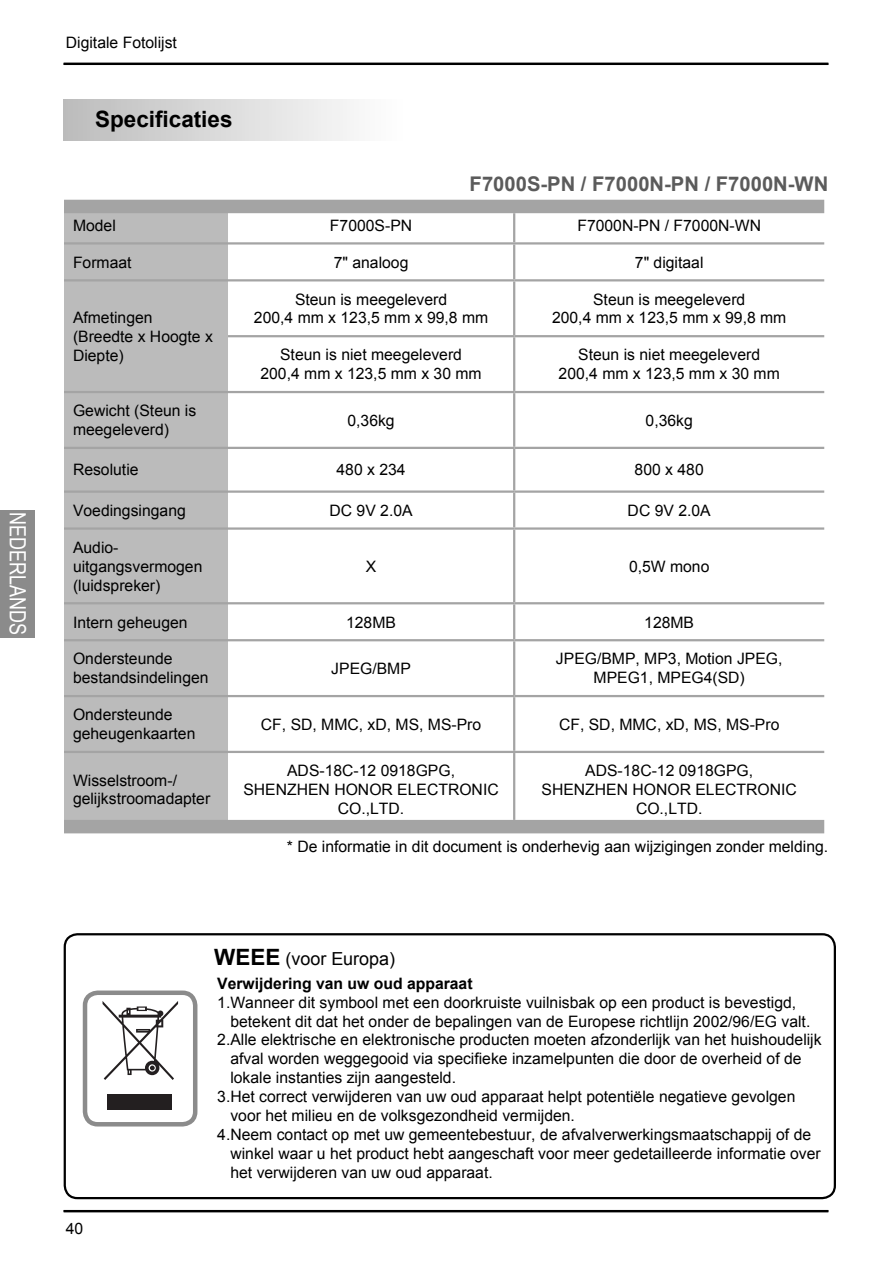
<style>
.page{position:relative;width:892px;height:1275px;background:#fff}
.page>*{position:absolute;margin:0;border:0;box-sizing:border-box;transform-origin:0 0}
.t1{font:700 22.5px "Arial";color:#000}
.t2{font:22.5px "Arial";color:#fff;scale:.8 1}
.t3{font:700 20.25px "Arial";color:#5b5b5b}
.t4{font:18px "Arial";color:#000}
.t5{font:15.75px/18.9px "Arial";color:#000}
.t6{font:700 15.75px "Arial";color:#000}
.s1{font-weight:700;font-size:22.5px}
</style>
<div class="page">
<div style="left:0;top:510px;width:35px;height:127px;background:#8b8b8b"></div>
<hr style="left:64px;top:63px;width:764px;height:2px;background:#000">
<hr style="left:64px;top:1209px;width:764px;height:3px;background:#000">
<div style="left:64px;top:99px;width:344px;height:42px;background:linear-gradient(to right,#bcbcbc,#fff)"></div>
<div style="left:64px;top:933px;width:772px;height:266px;border:2px solid #000;border-radius:13px"></div>
<div style="left:107px;top:1094px;width:65px;height:15px;background:#231f20"></div>
<svg style="left:102px;top:1001px;width:76px;height:78px"></svg>
<div style="left:83px;top:990px;width:114px;height:136px;border:4px solid #8b8b8b;border-radius:13px"></div>
<div style="left:64px;top:213px;width:164px;height:606px;background:#bbb"></div>
<hr style="left:228px;top:279px;width:286px;height:2px;background:#a4a4a4">
<hr style="left:228px;top:335px;width:286px;height:2px;background:#a4a4a4">
<hr style="left:228px;top:391px;width:286px;height:2px;background:#a4a4a4">
<hr style="left:228px;top:447px;width:286px;height:2px;background:#a4a4a4">
<hr style="left:228px;top:490px;width:286px;height:2px;background:#a4a4a4">
<hr style="left:228px;top:527px;width:286px;height:2px;background:#a4a4a4">
<hr style="left:228px;top:602px;width:286px;height:2px;background:#a4a4a4">
<hr style="left:228px;top:639px;width:286px;height:2px;background:#a4a4a4">
<hr style="left:228px;top:695px;width:286px;height:2px;background:#a4a4a4">
<hr style="left:64px;top:279px;width:164px;height:2px;background:#a4a4a4">
<hr style="left:64px;top:391px;width:164px;height:2px;background:#a4a4a4">
<hr style="left:64px;top:447px;width:164px;height:2px;background:#a4a4a4">
<hr style="left:64px;top:490px;width:164px;height:2px;background:#a4a4a4">
<hr style="left:64px;top:527px;width:164px;height:2px;background:#a4a4a4">
<hr style="left:64px;top:602px;width:164px;height:2px;background:#a4a4a4">
<hr style="left:64px;top:639px;width:164px;height:2px;background:#a4a4a4">
<hr style="left:64px;top:695px;width:164px;height:2px;background:#a4a4a4">
<hr style="left:513px;top:244px;width:2px;height:35px;background:#a4a4a4">
<hr style="left:514px;top:279px;width:310px;height:2px;background:#a4a4a4">
<hr style="left:513px;top:281px;width:2px;height:54px;background:#a4a4a4">
<hr style="left:514px;top:335px;width:310px;height:2px;background:#a4a4a4">
<hr style="left:513px;top:337px;width:2px;height:54px;background:#a4a4a4">
<hr style="left:514px;top:391px;width:310px;height:2px;background:#a4a4a4">
<hr style="left:513px;top:393px;width:2px;height:54px;background:#a4a4a4">
<hr style="left:514px;top:447px;width:310px;height:2px;background:#a4a4a4">
<hr style="left:513px;top:449px;width:2px;height:41px;background:#a4a4a4">
<hr style="left:514px;top:490px;width:310px;height:2px;background:#a4a4a4">
<hr style="left:513px;top:492px;width:2px;height:35px;background:#a4a4a4">
<hr style="left:514px;top:527px;width:310px;height:2px;background:#a4a4a4">
<hr style="left:513px;top:529px;width:2px;height:73px;background:#a4a4a4">
<hr style="left:514px;top:602px;width:310px;height:2px;background:#a4a4a4">
<hr style="left:513px;top:604px;width:2px;height:35px;background:#a4a4a4">
<hr style="left:514px;top:639px;width:310px;height:2px;background:#a4a4a4">
<hr style="left:513px;top:641px;width:2px;height:54px;background:#a4a4a4">
<hr style="left:514px;top:695px;width:310px;height:2px;background:#a4a4a4">
<hr style="left:513px;top:697px;width:2px;height:53px;background:#a4a4a4">
<div style="left:64px;top:200px;width:760px;height:13px;background:#a4a4a4"></div>
<hr style="left:513px;top:213px;width:2px;height:29px;background:#a4a4a4">
<hr style="left:64px;top:242px;width:760px;height:2px;background:#a4a4a4">
<hr style="left:64px;top:750px;width:760px;height:3px;background:#a4a4a4">
<hr style="left:513px;top:753px;width:2px;height:66px;background:#a4a4a4">
<div style="left:64px;top:819px;width:760px;height:14px;background:#a4a4a4"></div>
<p class="t2" style="left:30px;top:512px;width:155px;rotate:90deg">NEDERLANDS</p>
<p class="t5" style="left:66px;top:33px;width:113px">Digitale Fotolijst</p>
<p class="t1" style="left:95px;top:106px;width:139px">Specificaties</p>
<p class="t3" style="left:469px;top:172px;width:360px">F7000S-PN / F7000N-PN / F7000N-WN</p>
<p class="t5" style="left:73px;top:216px;width:44px">Model</p>
<p class="t5" style="left:330px;top:216px;width:84px">F7000S-PN</p>
<p class="t5" style="left:577px;top:216px;width:185px">F7000N-PN / F7000N-WN</p>
<p class="t5" style="left:73px;top:253px;width:60px">Formaat</p>
<p class="t5" style="left:334px;top:253px;width:76px">7" analoog</p>
<p class="t5" style="left:635px;top:253px;width:70px">7" digitaal</p>
<p class="t5" style="left:73px;top:308px;width:141px">Afmetingen (Breedte x Hoogte x<br>Diepte)</p>
<p class="t5" style="left:254px;top:289px;width:236px;text-align:center">Steun is meegeleverd<br>200,4 mm x 123,5 mm x 99,8 mm</p>
<p class="t5" style="left:552px;top:289px;width:236px;text-align:center">Steun is meegeleverd<br>200,4 mm x 123,5 mm x 99,8 mm</p>
<p class="t5" style="left:260px;top:345px;width:223px;text-align:center">Steun is niet meegeleverd<br>200,4 mm x 123,5 mm x 30 mm</p>
<p class="t5" style="left:558px;top:345px;width:223px;text-align:center">Steun is niet meegeleverd<br>200,4 mm x 123,5 mm x 30 mm</p>
<p class="t5" style="left:73px;top:401px;width:125px">Gewicht (Steun is meegeleverd)</p>
<p class="t5" style="left:347px;top:411px;width:49px">0,36kg</p>
<p class="t5" style="left:645px;top:411px;width:49px">0,36kg</p>
<p class="t5" style="left:73px;top:460px;width:67px">Resolutie</p>
<p class="t5" style="left:336px;top:460px;width:71px">480 x 234</p>
<p class="t5" style="left:634px;top:460px;width:71px">800 x 480</p>
<p class="t5" style="left:73px;top:501px;width:114px">Voedingsingang</p>
<p class="t5" style="left:329px;top:501px;width:85px">DC 9V 2.0A</p>
<p class="t5" style="left:627px;top:501px;width:85px">DC 9V 2.0A</p>
<p class="t5" style="left:73px;top:538px;width:131px">Audio&shy;uitgangsvermogen (luidspreker)</p>
<p class="t5" style="left:366px;top:556px;width:12px">X</p>
<p class="t5" style="left:629px;top:556px;width:82px">0,5W mono</p>
<p class="t5" style="left:73px;top:612px;width:116px">Intern geheugen</p>
<p class="t5" style="left:346px;top:612px;width:51px">128MB</p>
<p class="t5" style="left:644px;top:612px;width:51px">128MB</p>
<p class="t5" style="left:73px;top:649px;width:137px">Ondersteunde bestandsindelingen</p>
<p class="t5" style="left:331px;top:659px;width:81px">JPEG/BMP</p>
<p class="t5" style="left:556px;top:649px;width:228px;text-align:center">JPEG/BMP, MP3, Motion JPEG,<br>MPEG1, MPEG4(SD)</p>
<p class="t5" style="left:73px;top:705px;width:124px">Ondersteunde geheugenkaarten</p>
<p class="t5" style="left:261px;top:714px;width:222px">CF, SD, MMC, xD, MS, MS-Pro</p>
<p class="t5" style="left:559px;top:714px;width:222px">CF, SD, MMC, xD, MS, MS-Pro</p>
<p class="t5" style="left:73px;top:770px;width:139px">Wisselstroom-/ gelijkstroomadapter</p>
<p class="t5" style="left:243px;top:761px;width:257px;text-align:center">ADS-18C-12 0918GPG,<br>SHENZHEN HONOR ELECTRONIC<br>CO.,LTD.</p>
<p class="t5" style="left:541px;top:761px;width:257px;text-align:center">ADS-18C-12 0918GPG,<br>SHENZHEN HONOR ELECTRONIC<br>CO.,LTD.</p>
<p class="t5" style="left:287px;top:837px;width:543px">* De informatie in dit document is onderhevig aan wijzigingen zonder melding.</p>
<p class="t4" style="left:214px;top:949px;width:183px"><span class="s1">WEEE</span> (voor Europa)</p>
<p class="t5" style="left:66px;top:1219px;width:19px">0140</p>
<p class="t6" style="left:217px;top:974px;width:257px">Verwijdering van uw oud apparaat</p>
<p class="t5" style="left:230px;top:992px;width:581px;text-indent:-13px">1. Wanneer dit symbool met een doorkruiste vuilnisbak op een product is bevestigd, betekent dit dat het onder de bepalingen van de Europese richtlijn 2002/96/EG valt.</p>
<p class="t5" style="left:230px;top:1030px;width:593px;text-indent:-13px">2. Alle elektrische en elektronische producten moeten afzonderlijk van het huishoudelijk afval worden weggegooid via specifieke inzamelpunten die door de overheid of de lokale instanties zijn aangesteld.</p>
<p class="t5" style="left:230px;top:1087px;width:566px;text-indent:-13px">3. Het correct verwijderen van uw oud apparaat helpt potentiële negatieve gevolgen voor het milieu en de volksgezondheid vermijden.</p>
<p class="t5" style="left:230px;top:1124px;width:592px;text-indent:-13px">4. Neem contact op met uw gemeentebestuur, de afvalverwerkingsmaatschappij of de winkel waar u het product hebt aangeschaft voor meer gedetailleerde informatie over het verwijderen van uw oud apparaat.</p>
</div>
